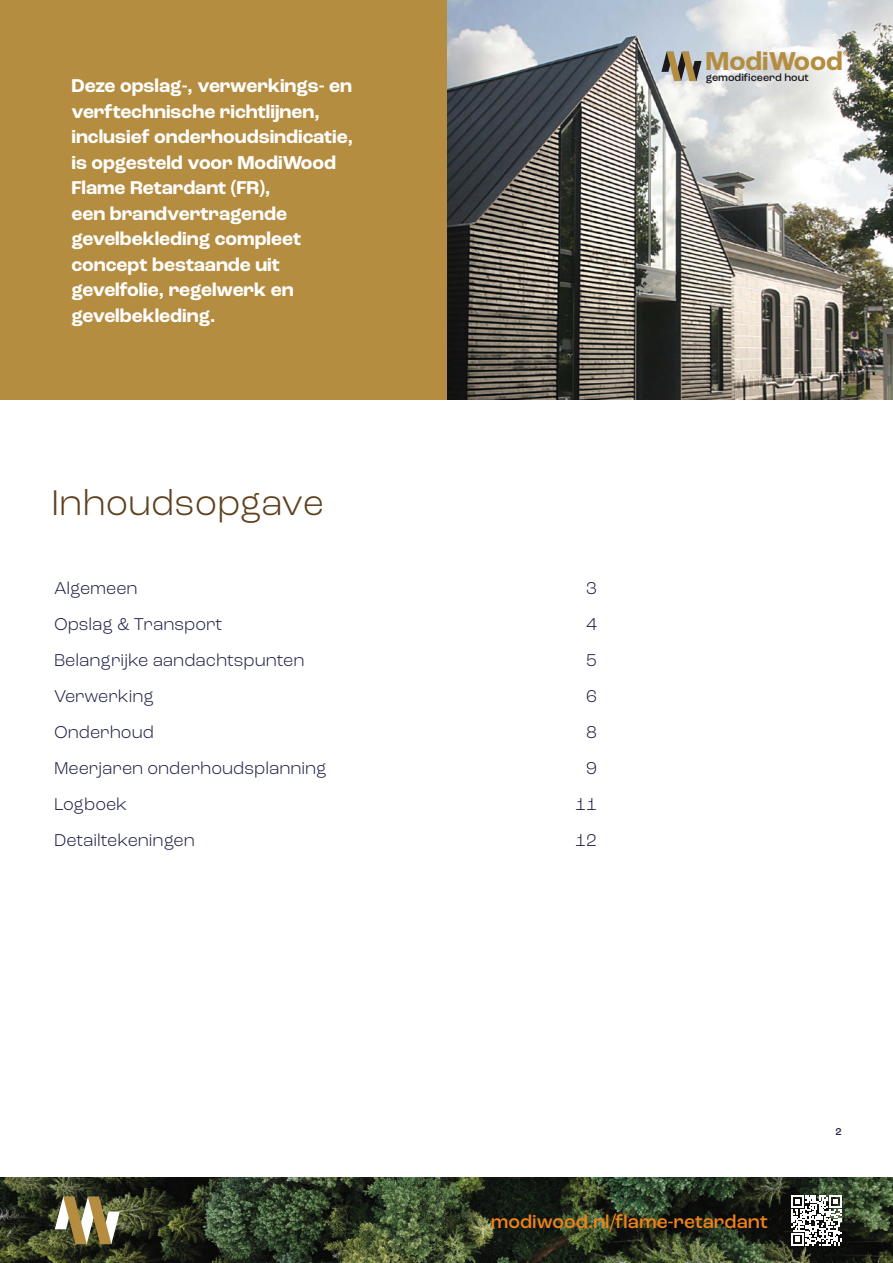
<style>
.page{position:relative;width:893px;height:1263px;background:#fff}
.page>*{position:absolute;margin:0;border:0;box-sizing:border-box;transform-origin:0 0}
.t1{font:300 37.5px "Roc Grotesk";color:#5e411f}
.t2{font:700 27.15px "Roc Grotesk";color:#b58d41}
.t3{font:700 19.5px/25.5px "Roc Grotesk";color:#fff}
.t4{font:500 19.5px "Roc Grotesk";color:#f0821a}
.t5{font:300 18px "Roc Grotesk";color:#202145}
.t6{font:500 10.8px "Roc Grotesk";color:#1a181c}
.t7{font:500 10.5px "Roc Grotesk";color:#202145}
</style>
<div class="page">
<img style="left:0;top:1178px;width:893px;height:85px">
<svg style="left:791px;top:1195px;width:50px;height:50px"></svg>
<svg style="left:55px;top:1197px;width:65px;height:47px"></svg>
<img style="left:446px;top:0;width:447px;height:399px">
<svg style="left:661px;top:52px;width:41px;height:29px"></svg>
<svg style="left:843px;top:51px;width:5px;height:4px"></svg>
<div style="left:0;top:0;width:446px;height:399px;background:#b58d41"></div>
<p class="t3" style="left:71px;top:73px;width:283px">Deze opslag-, verwerkings- en verftechnische richtlijnen, inclusief onderhoudsindicatie, is opgesteld voor ModiWood<br>Flame Retardant (FR),<br>een brandvertragende gevelbekleding compleet concept bestaande uit gevelfolie, regelwerk en gevelbekleding.</p>
<h1 class="t1" style="left:51px;top:480px;width:275px">Inhoudsopgave</h1>
<p class="t5" style="left:54px;top:577px;width:85px">Algemeen</p>
<p class="t5" style="left:586px;top:577px;width:12px">3</p>
<p class="t5" style="left:54px;top:613px;width:170px">Opslag &amp; Transport</p>
<p class="t5" style="left:586px;top:613px;width:12px">4</p>
<p class="t5" style="left:54px;top:649px;width:252px">Belangrijke aandachtspunten</p>
<p class="t5" style="left:586px;top:649px;width:12px">5</p>
<p class="t5" style="left:54px;top:685px;width:102px">Verwerking</p>
<p class="t5" style="left:586px;top:685px;width:12px">6</p>
<p class="t5" style="left:54px;top:721px;width:102px">Onderhoud</p>
<p class="t5" style="left:586px;top:721px;width:12px">8</p>
<p class="t5" style="left:54px;top:757px;width:274px">Meerjaren onderhoudsplanning</p>
<p class="t5" style="left:586px;top:757px;width:12px">9</p>
<p class="t5" style="left:54px;top:793px;width:75px">Logboek</p>
<p class="t5" style="left:575px;top:793px;width:23px">11</p>
<p class="t5" style="left:54px;top:829px;width:142px">Detailtekeningen</p>
<p class="t5" style="left:575px;top:829px;width:23px">12</p>
<h2 class="t2" style="left:706px;top:44px;width:139px">ModiWood</h2>
<p class="t6" style="left:706px;top:71px;width:104px">gemodificeerd hout</p>
<p class="t7" style="left:836px;top:1125px;width:8px">2</p>
<p class="t4" style="left:491px;top:1209px;width:279px">modiwood.nl/flame-retardant</p>
</div>
